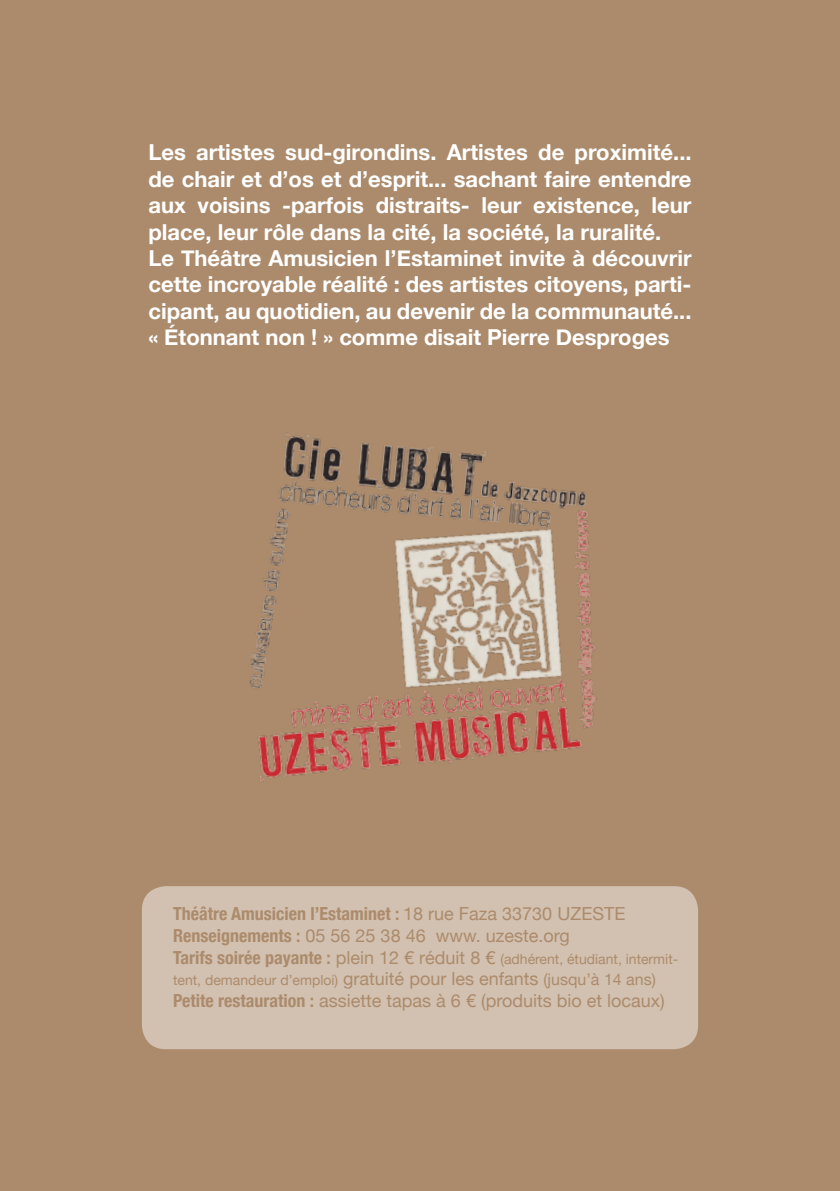
<style>
.page{position:relative;width:840px;height:1191px;background:#fff}
.page>*{position:absolute;margin:0;border:0;box-sizing:border-box;transform-origin:0 0}
.t1{font:700 22px/26.4px "Helvetica Neue";color:#fff}
.t2{font:18px/21.6px "Helvetica Neue";color:#ac8b6c}
.t3{font:14px/21.6px "Helvetica Neue";color:#ac8b6c}
.s1{font-weight:700;font-stretch:condensed}
.s2{font-weight:700;font-stretch:condensed;font-size:18px}
.s3{font-size:18px}
.s4{font-size:16px}
</style>
<div class="page">
<div style="left:0;top:0;width:839px;height:1191px;background:#ac8b6c"></div>
<img style="left:201px;top:409px;width:443px;height:431px">
<div style="left:142px;top:886px;width:555px;height:163px;background:#d2c1b0;border-radius:24px"></div>
<p class="t1" style="left:148px;top:139px;width:544px">Les artistes sud-girondins. Artistes de proximité... de chair et d’os et d’esprit... sachant faire entendre aux voisins -parfois distraits- leur existence, leur place, leur rôle dans la cité, la société, la ruralité.<br>Le Théâtre Amusicien l’Estaminet invite à découvrir cette incroyable réalité : des artistes citoyens, parti&shy;cipant, au quotidien, au devenir de la communauté... « Étonnant non ! » comme disait Pierre Desproges</p>
<p class="t2" style="left:173px;top:903px;width:453px"><span class="s1">Théâtre Amusicien l’Estaminet :</span> 18 rue Faza 33730 UZESTE<br><span class="s1">Renseignements :</span> 05 56 25 38 46 www. uzeste.org</p>
<p class="t3" style="left:173px;top:947px;width:506px"><span class="s2">Tarifs soirée payante :</span> <span class="s3">plein 12 € réduit 8 €</span> (adhérent, étudiant, intermit&shy;tent, demandeur d’emploi) <span class="s3">gratuité pour les enfants</span> <span class="s4">(jusqu’à 14 ans)</span></p>
<p class="t2" style="left:173px;top:989px;width:493px"><span class="s1">Petite restauration :</span> assiette tapas à 6 € (produits bio et locaux)</p>
</div>
